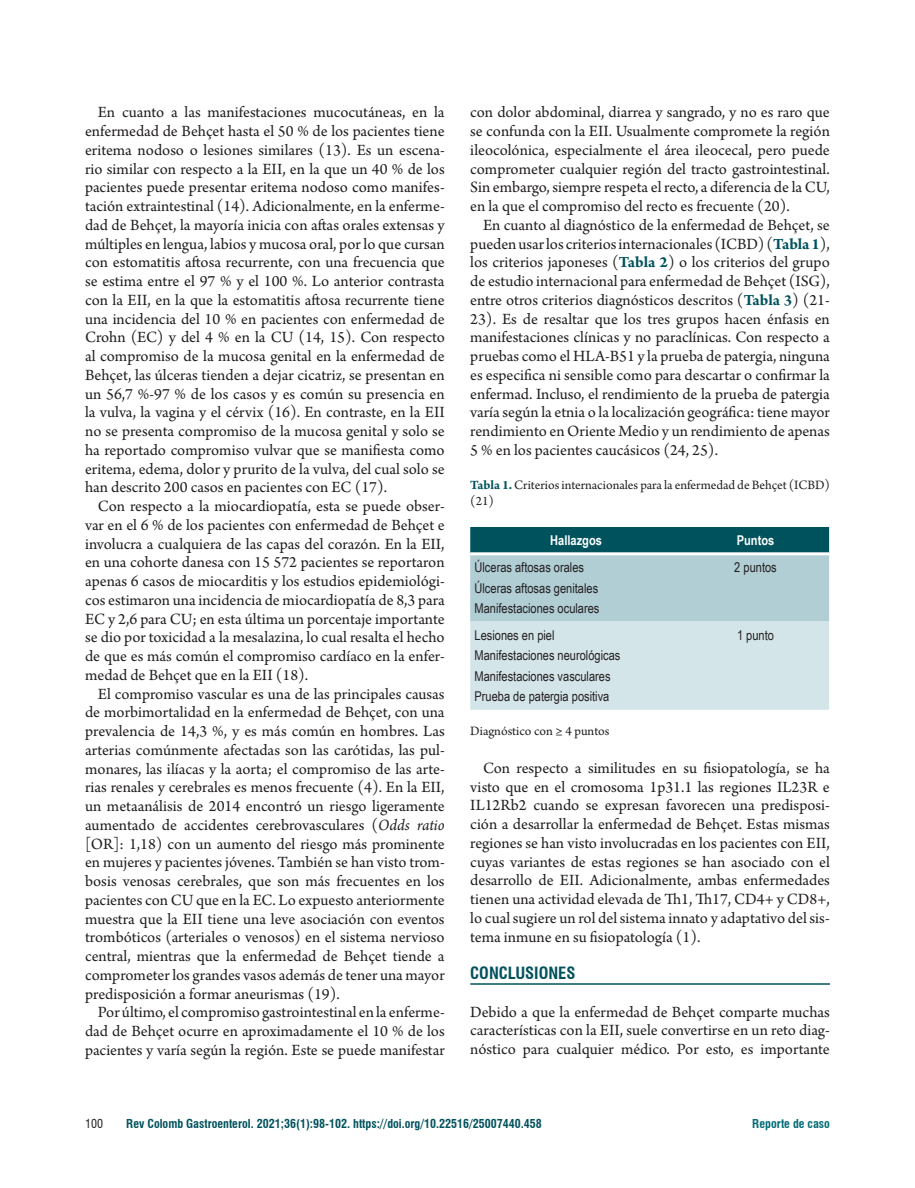
<style>
.page{position:relative;width:915px;height:1188px;background:#fff}
.page>*{position:absolute;margin:0;border:0;box-sizing:border-box;transform-origin:0 0}
.Texto_con_sangría{font:16.5px/18.8px "Arno Pro";letter-spacing:-.005em;color:#231f20;text-align:justify}
.Texto{font:16.5px/18.8px "Arno Pro";color:#231f20;text-align:justify}
.Título_1{font:700 condensed 16.5px "Swiss 721 BT";color:#00525d}
.Texto_tabla{font:13.5px "Arial Narrow";color:#231f20}
.Títulos_tablas_y_fig{font:13.5px/15.8px "Arno Pro";color:#231f20}
.Titulos_tabla{font:700 13.5px "Arial Narrow";color:#fff}
.t1{font:700 condensed 12px "Swiss 721 BT";color:#00525d}
.t2{font:700 condensed 12px "Swiss 721 BT";color:#006b76}
.t3{font:condensed 12px "Swiss 721 BT";color:#231f20}
.s1{font-style:italic}
.s2{font-weight:700;color:#00525d}
</style>
<div class="page">
<hr style="left:470px;top:983px;width:359px;height:2px;background:#00525d">
<svg style="left:470px;top:527px;width:358px;height:183px;background:#aac8ce"></svg>
<hr style="left:470px;top:552px;width:211px;height:3px;background:#fff">
<hr style="left:681px;top:552px;width:147px;height:3px;background:#fff">
<p class="Texto_con_sangría" style="left:85px;top:104px;width:361px;text-indent:13px">En cuanto a las manifestaciones mucocutáneas, en la enfermedad de Behçet hasta el 50 % de los pacientes tiene eritema nodoso o lesiones similares (13). Es un escena&shy;rio similar con respecto a la EII, en la que un 40 % de los pacientes puede presentar eritema nodoso como manifes&shy;tación extraintestinal (14). Adicionalmente, en la enferme&shy;dad de Behçet, la mayoría inicia con aftas orales extensas y múltiples en lengua, labios y mucosa oral, por lo que cursan con estomatitis aftosa recurrente, con una frecuencia que se estima entre el 97 % y el 100 %. Lo anterior contrasta con la EII, en la que la estomatitis aftosa recurrente tiene una incidencia del 10 % en pacientes con enfermedad de Crohn (EC) y del 4 % en la CU (14, 15). Con respecto al compromiso de la mucosa genital en la enfermedad de Behçet, las úlceras tienden a dejar cicatriz, se presentan en un 56,7 %-97 % de los casos y es común su presencia en la vulva, la vagina y el cérvix (16). En contraste, en la EII no se presenta compromiso de la mucosa genital y solo se ha reportado compromiso vulvar que se manifiesta como eritema, edema, dolor y prurito de la vulva, del cual solo se han descrito 200 casos en pacientes con EC (17).</p>
<p class="Texto_con_sangría" style="left:85px;top:498px;width:361px;text-indent:13px">Con respecto a la miocardiopatía, esta se puede obser&shy;var en el 6 % de los pacientes con enfermedad de Behçet e involucra a cualquiera de las capas del corazón. En la EII, en una cohorte danesa con 15 572 pacientes se reportaron apenas 6 casos de miocarditis y los estudios epidemiológi&shy;cos estimaron una incidencia de miocardiopatía de 8,3 para EC y 2,6 para CU; en esta última un porcentaje importante se dio por toxicidad a la mesalazina, lo cual resalta el hecho de que es más común el compromiso cardíaco en la enfer&shy;medad de Behçet que en la EII (18).</p>
<p class="Texto_con_sangría" style="left:85px;top:685px;width:361px;text-indent:13px">El compromiso vascular es una de las principales causas de morbimortalidad en la enfermedad de Behçet, con una prevalencia de 14,3 %, y es más común en hombres. Las arterias comúnmente afectadas son las carótidas, las pul&shy;monares, las ilíacas y la aorta; el compromiso de las arte&shy;rias renales y cerebrales es menos frecuente (4). En la EII, un metaanálisis de 2014 encontró un riesgo ligeramente aumentado de accidentes cerebrovasculares (<span class="s1">Odds ratio </span>[OR]: 1,18) con un aumento del riesgo más prominente en mujeres y pacientes jóvenes. También se han visto trom&shy;bosis venosas cerebrales, que son más frecuentes en los pacientes con CU que en la EC. Lo expuesto anteriormente muestra que la EII tiene una leve asociación con eventos trombóticos (arteriales o venosos) en el sistema nervioso central, mientras que la enfermedad de Behçet tiende a comprometer los grandes vasos además de tener una mayor predisposición a formar aneurismas (19).</p>
<p class="Texto_con_sangría" style="left:85px;top:1004px;width:361px;text-indent:13px">Por último, el compromiso gastrointestinal en la enferme&shy;dad de Behçet ocurre en aproximadamente el 10 % de los pacientes y varía según la región. Este se puede manifestar</p>
<p class="Texto_con_sangría" style="left:470px;top:104px;width:361px">con dolor abdominal, diarrea y sangrado, y no es raro que se confunda con la EII. Usualmente compromete la región ileocolónica, especialmente el área ileocecal, pero puede comprometer cualquier región del tracto gastrointestinal.<br>Sin embargo, siempre respeta el recto, a diferencia de la CU, en la que el compromiso del recto es frecuente (20).</p>
<p class="Texto_con_sangría" style="left:470px;top:217px;width:361px;text-indent:13px">En cuanto al diagnóstico de la enfermedad de Behçet, se pueden usar los criterios internacionales (ICBD) (<span class="s2">Tabla 1</span>), los criterios japoneses (<span class="s2">Tabla 2</span>) o los criterios del grupo de estudio internacional para enfermedad de Behçet (ISG), entre otros criterios diagnósticos descritos (<span class="s2">Tabla 3</span>) (21- 23). Es de resaltar que los tres grupos hacen énfasis en manifestaciones clínicas y no paraclínicas. Con respecto a pruebas como el HLA-B51 y la prueba de patergia, ninguna es especifica ni sensible como para descartar o confirmar la enfermad. Incluso, el rendimiento de la prueba de patergia varía según la etnia o la localización geográfica: tiene mayor rendimiento en Oriente Medio y un rendimiento de apenas 5 % en los pacientes caucásicos (24, 25).</p>
<p class="Títulos_tablas_y_fig" style="left:470px;top:478px;width:361px"><span class="s2">Tabla 1.</span> Criterios internacionales para la enfermedad de Behçet (ICBD) (21)</p>
<p class="Titulos_tabla" style="left:550px;top:530px;width:53px">Hallazgos</p>
<p class="Titulos_tabla" style="left:736px;top:530px;width:39px">Puntos</p>
<p class="Texto_tabla" style="left:474px;top:557px;width:111px">Úlceras aftosas orales</p>
<p class="Texto_tabla" style="left:474px;top:578px;width:125px">Úlceras aftosas genitales</p>
<p class="Texto_tabla" style="left:474px;top:598px;width:126px">Manifestaciones oculares</p>
<p class="Texto_tabla" style="left:734px;top:557px;width:44px">2 puntos</p>
<p class="Texto_tabla" style="left:474px;top:625px;width:82px">Lesiones en piel</p>
<p class="Texto_tabla" style="left:474px;top:646px;width:147px">Manifestaciones neurológicas</p>
<p class="Texto_tabla" style="left:474px;top:666px;width:137px">Manifestaciones vasculares</p>
<p class="Texto_tabla" style="left:474px;top:687px;width:136px">Prueba de patergia positiva</p>
<p class="Texto_tabla" style="left:736px;top:625px;width:38px">1 punto</p>
<p class="Títulos_tablas_y_fig" style="left:470px;top:724px;width:141px">Diagnóstico con ≥ 4 puntos</p>
<p class="Texto_con_sangría" style="left:470px;top:759px;width:361px;text-indent:13px">Con respecto a similitudes en su fisiopatología, se ha visto que en el cromosoma 1p31.1 las regiones IL23R e IL12Rb2 cuando se expresan favorecen una predisposi&shy;ción a desarrollar la enfermedad de Behçet. Estas mismas regiones se han visto involucradas en los pacientes con EII, cuyas variantes de estas regiones se han asociado con el desarrollo de EII. Adicionalmente, ambas enfermedades tienen una actividad elevada de Th1, Th17, CD4+ y CD8+, lo cual sugiere un rol del sistema innato y adaptativo del sis&shy;tema inmune en su fisiopatología (1).</p>
<p class="Título_1" style="left:470px;top:963px;width:107px">CONCLUSIONES</p>
<p class="Texto" style="left:470px;top:1003px;width:361px">Debido a que la enfermedad de Behçet comparte muchas características con la EII, suele convertirse en un reto diag&shy;nóstico para cualquier médico. Por esto, es importante</p>
<p class="t3" style="left:85px;top:1116px;width:19px">100</p>
<p class="t1" style="left:126px;top:1117px;width:417px">Rev Colomb Gastroenterol. 2021;36(1):98-102. https://doi.org/10.22516/25007440.458</p>
<p class="t2" style="left:752px;top:1117px;width:79px">Reporte de caso</p>
</div>
